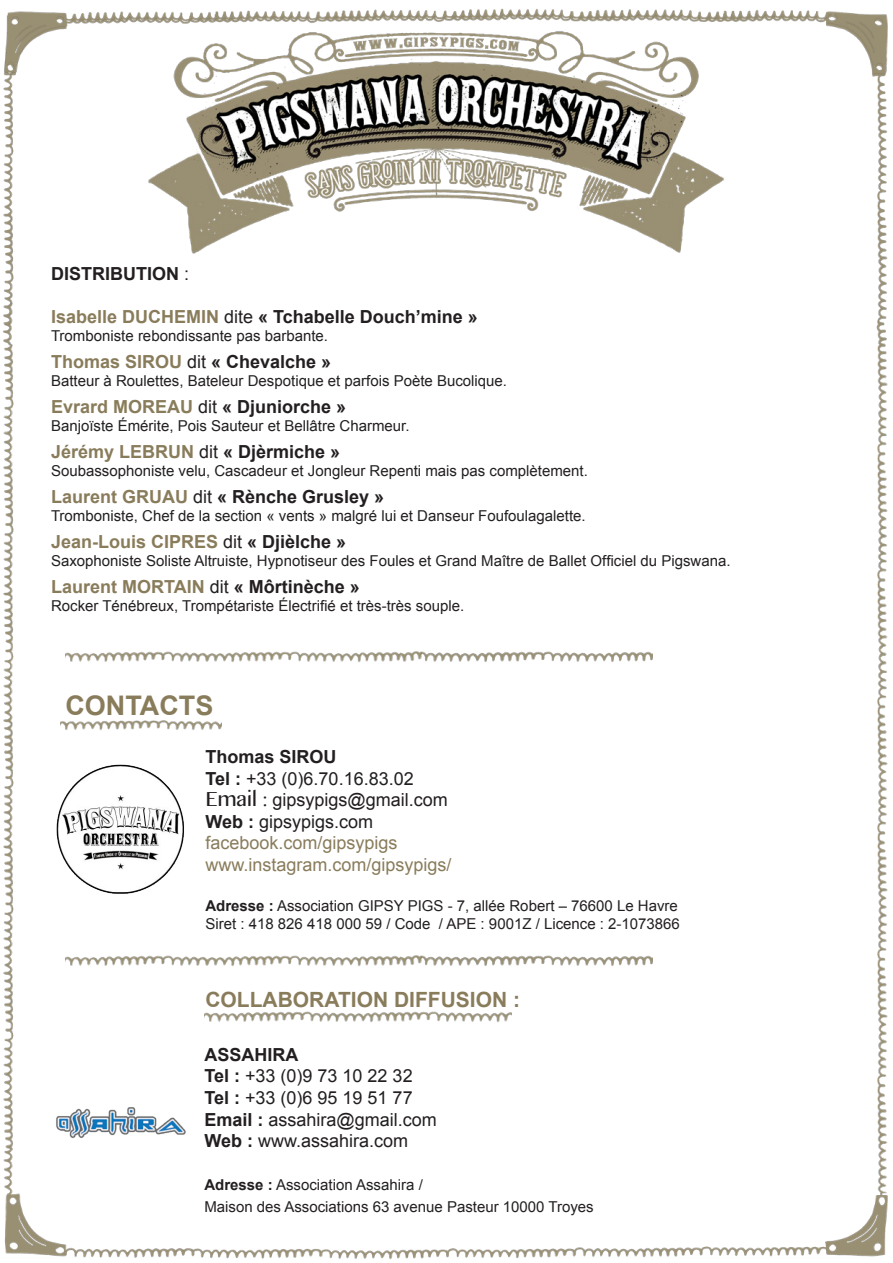
<style>
.page{position:relative;width:893px;height:1263px;background:#fff}
.page>*{position:absolute;margin:0;border:0;box-sizing:border-box;transform-origin:0 0}
.t1{font:700 27px "Arial";color:#897c5b}
.t2{font:700 21px "Arial";color:#897c5b}
.t3{font:18px "Arial";color:#231f20}
.t4{font:700 18px "Arial";color:#897c5b}
.t5{font:700 18px "Arial";color:#231f20}
.t6{font:18px "Arial";color:#897c5b}
.t7{font:15px "Arial";color:#231f20}
.s1{font-weight:400}
.s2{color:#897c5b}
.s3{font-weight:400;color:#231f20}
.s4{color:#231f20}
.s5{font-weight:700}
.s6{font-family:"Bangla MN"}
</style>
<div class="page">
<img style="left:3px;top:8px;width:885px;height:1252px">
<img style="left:60px;top:700px;width:162px;height:36px">
<img style="left:65px;top:935px;width:587px;height:37px">
<img style="left:65px;top:631px;width:587px;height:37px">
<img style="left:204px;top:992px;width:307px;height:36px">
<img style="left:137px;top:31px;width:603px;height:226px">
<img style="left:51px;top:1105px;width:138px;height:37px">
<img style="left:51px;top:759px;width:138px;height:141px">
<p class="t5" style="left:51px;top:262px;width:140px">DISTRIBUTION <span class="s1">:</span></p>
<p class="t5" style="left:51px;top:305px;width:428px"><span class="s2">Isabelle DUCHEMIN</span> <span class="s1">dite</span> « Tchabelle Douch’mine »</p>
<p class="t7" style="left:51px;top:326px;width:279px">Tromboniste rebondissante pas barbante.</p>
<p class="t4" style="left:51px;top:350px;width:282px">Thomas SIROU <span class="s3">dit</span> <span class="s4">« Chevalche »</span></p>
<p class="t7" style="left:51px;top:371px;width:458px">Batteur à Roulettes, Bateleur Despotique et parfois Poète Bucolique.</p>
<p class="t4" style="left:51px;top:395px;width:297px">Evrard MOREAU <span class="s3">dit</span> <span class="s4">« Djuniorche »</span></p>
<p class="t7" style="left:51px;top:416px;width:360px">Banjoïste Émérite, Pois Sauteur et Bellâtre Charmeur.</p>
<p class="t4" style="left:51px;top:440px;width:291px">Jérémy LEBRUN <span class="s3">dit</span> <span class="s4">« Djèrmiche »</span></p>
<p class="t7" style="left:51px;top:461px;width:538px">Soubassophoniste velu, Cascadeur et Jongleur Repenti mais pas complètement.</p>
<p class="t5" style="left:51px;top:485px;width:335px"><span class="s2">Laurent GRUAU</span> <span class="s1">dit</span> « Rènche Grusley »</p>
<p class="t7" style="left:51px;top:506px;width:536px">Tromboniste, Chef de la section « vents » malgré lui et Danseur Foufoulagalette.</p>
<p class="t4" style="left:51px;top:530px;width:297px">Jean-Louis CIPRES <span class="s3">dit</span> <span class="s4">« Djièlche »</span></p>
<p class="t7" style="left:51px;top:551px;width:681px">Saxophoniste Soliste Altruiste, Hypnotiseur des Foules et Grand Maître de Ballet Officiel du Pigswana.</p>
<p class="t4" style="left:51px;top:575px;width:310px">Laurent MORTAIN <span class="s3">dit</span> <span class="s4">« Môrtinèche »</span></p>
<p class="t7" style="left:51px;top:596px;width:415px">Rocker Ténébreux, Trompétariste Électrifié et très-très souple.</p>
<p class="t1" style="left:65px;top:688px;width:149px">CONTACTS</p>
<p class="t5" style="left:205px;top:745px;width:133px">Thomas SIROU</p>
<p class="t3" style="left:205px;top:766px;width:210px"><span class="s5">Tel :</span> +33 (0)6.70.16.83.02</p>
<p class="t3" style="left:205px;top:788px;width:244px"><span class="s6">Email :</span> gipsypigs@gmail.com</p>
<p class="t3" style="left:205px;top:810px;width:169px"><span class="s5">Web :</span> gipsypigs.com</p>
<p class="t6" style="left:205px;top:831px;width:194px">facebook.com/gipsypigs</p>
<p class="t6" style="left:205px;top:853px;width:248px">www.instagram.com/gipsypigs/</p>
<p class="t7" style="left:205px;top:895px;width:474px"><span class="s5">Adresse :</span> Association GIPSY PIGS - 7, allée Robert – 76600 Le Havre</p>
<p class="t7" style="left:205px;top:913px;width:476px">Siret : 418 826 418 000 59 / Code / APE : 9001Z / Licence : 2-1073866</p>
<p class="t2" style="left:205px;top:986px;width:316px">COLLABORATION DIFFUSION :</p>
<p class="t5" style="left:204px;top:1042px;width:95px">ASSAHIRA</p>
<p class="t3" style="left:204px;top:1064px;width:210px"><span class="s5">Tel :</span> +33 (0)9 73 10 22 32</p>
<p class="t3" style="left:204px;top:1086px;width:210px"><span class="s5">Tel :</span> +33 (0)6 95 19 51 77</p>
<p class="t3" style="left:204px;top:1107px;width:234px"><span class="s5">Email :</span> assahira@gmail.com</p>
<p class="t3" style="left:204px;top:1129px;width:205px"><span class="s5">Web :</span> www.assahira.com</p>
<p class="t7" style="left:204px;top:1175px;width:220px"><span class="s5">Adresse :</span> Association Assahira /</p>
<p class="t7" style="left:204px;top:1197px;width:391px">Maison des Associations 63 avenue Pasteur 10000 Troyes</p>
</div>
